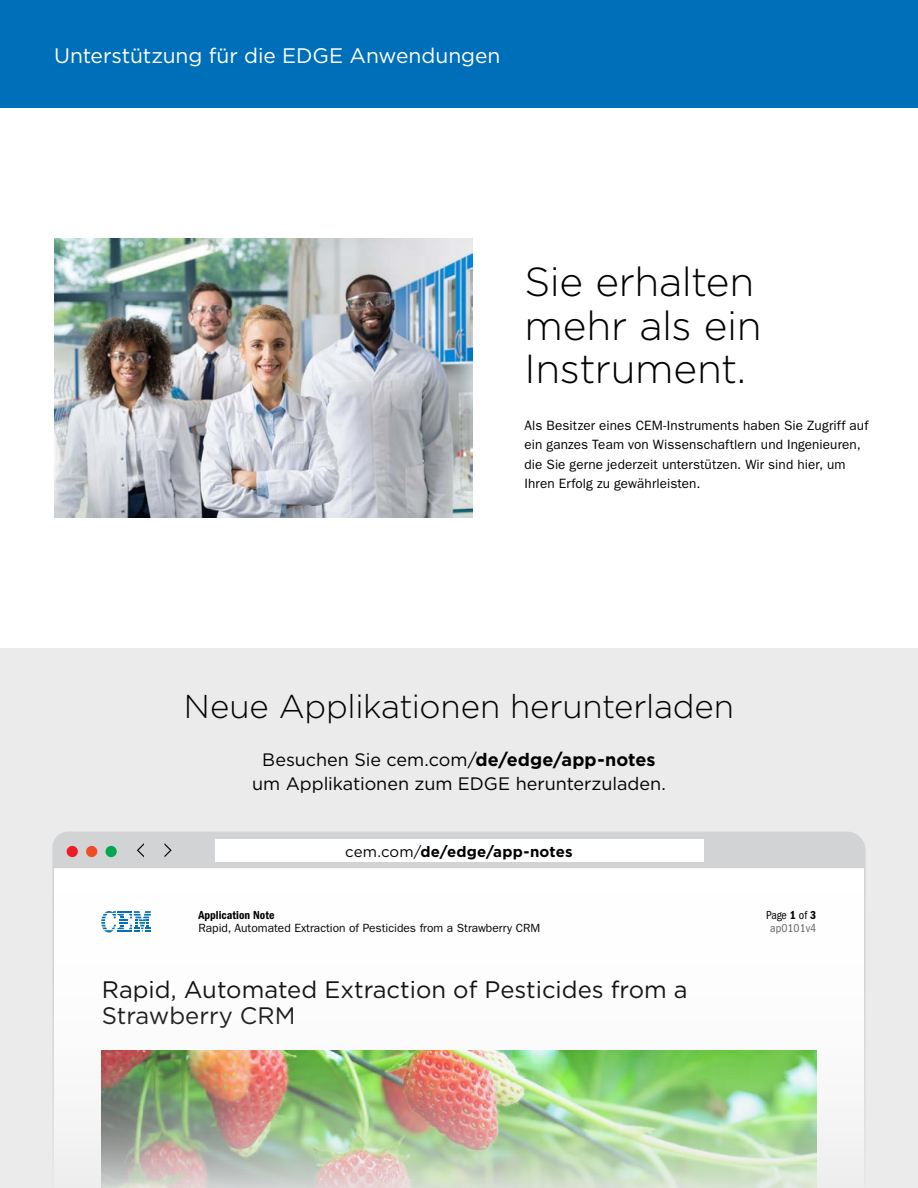
<style>
.page{position:relative;width:918px;height:1188px;background:#fff}
.page>*{position:absolute;margin:0;border:0;box-sizing:border-box;transform-origin:0 0}
.Subject_Headline{font:300 40.5px/43.5px "Gotham HTF";letter-spacing:-.01em;color:#000}
.Section_Heading_3{font:300 33px "Gotham HTF";letter-spacing:-.005em;color:#000}
.t1{font:23.85px/26.5px "Gotham HTF";color:#000}
.Page_Header__blue_ba{font:21px "Gotham HTF";letter-spacing:-.005em;color:#fff}
.Section_Heading_3-2{font:18px/24px "Gotham HTF";color:#000;text-align:center}
.Section_Heading_3-3{font:700 15px "Gotham HTF";letter-spacing:.015em;color:#000}
.Paragraph_Copy{font:13.5px/19.5px "ITC Franklin Gothic Std";letter-spacing:.005em;color:#000}
.t2{font:11.85px "ITC Franklin Gothic Std";color:#000}
.t3{font:11.85px "ITC Franklin Gothic Std Dm Cd";color:#000}
.t4{font:condensed 11.85px "ITC Franklin Gothic Std";letter-spacing:-.015em;color:#000}
.t5{font:condensed 11.85px "ITC Franklin Gothic Std";color:#636466}
.s1{font-weight:700}
.s2{font-weight:400}
.s3{font-family:"ITC Franklin Gothic Std Dm Cd";font-stretch:normal}
</style>
<div class="page">
<div style="left:0;top:649px;width:918px;height:539px;background:#ebebec"></div>
<img style="left:52px;top:870px;width:814px;height:318px">
<div style="left:0;top:0;width:918px;height:108px;background:#006fba"></div>
<img style="left:54px;top:239px;width:418px;height:278px">
<svg style="left:52px;top:831px;width:814px;height:39px;background:#d4d4d5"></svg>
<div style="left:215px;top:839px;width:488px;height:23px;background:#fff"></div>
<p class="Page_Header__blue_ba" style="left:54px;top:44px;width:448px">Unterstützung für die EDGE Anwendungen</p>
<p class="Subject_Headline" style="left:525px;top:260px;width:239px">Sie erhalten mehr als ein<br>Instrument.</p>
<p class="Paragraph_Copy" style="left:525px;top:415px;width:345px">Als Besitzer eines CEM-Instruments haben Sie Zugriff auf ein ganzes Team von Wissenschaftlern und Ingenieuren, die Sie gerne jederzeit unterstützen. Wir sind hier, um Ihren Erfolg zu gewährleisten.</p>
<p class="Section_Heading_3" style="left:184px;top:689px;width:552px">Neue Applikationen herunterladen</p>
<p class="Section_Heading_3-2" style="left:252px;top:748px;width:415px">Besuchen Sie cem.com/<span class="s1">de/edge/app-notes </span>um Applikationen zum EDGE herunterzuladen.</p>
<p class="Section_Heading_3-3" style="left:345px;top:843px;width:229px"><span class="s2">cem.com/</span>de/edge/app-notes</p>
<p class="t3" style="left:198px;top:908px;width:78px">Application Note</p>
<p class="t2" style="left:198px;top:922px;width:343px">Rapid, Automated Extraction of Pesticides from a Strawberry CRM</p>
<h3 class="t1" style="left:102px;top:975px;width:587px">Rapid, Automated Extraction of Pesticides from a<br>Strawberry CRM</h3>
<p class="t4" style="left:766px;top:908px;width:52px">Page <span class="s3">1</span> of <span class="s3">3</span></p>
<p class="t5" style="left:770px;top:922px;width:48px">ap0101v4</p>
</div>
